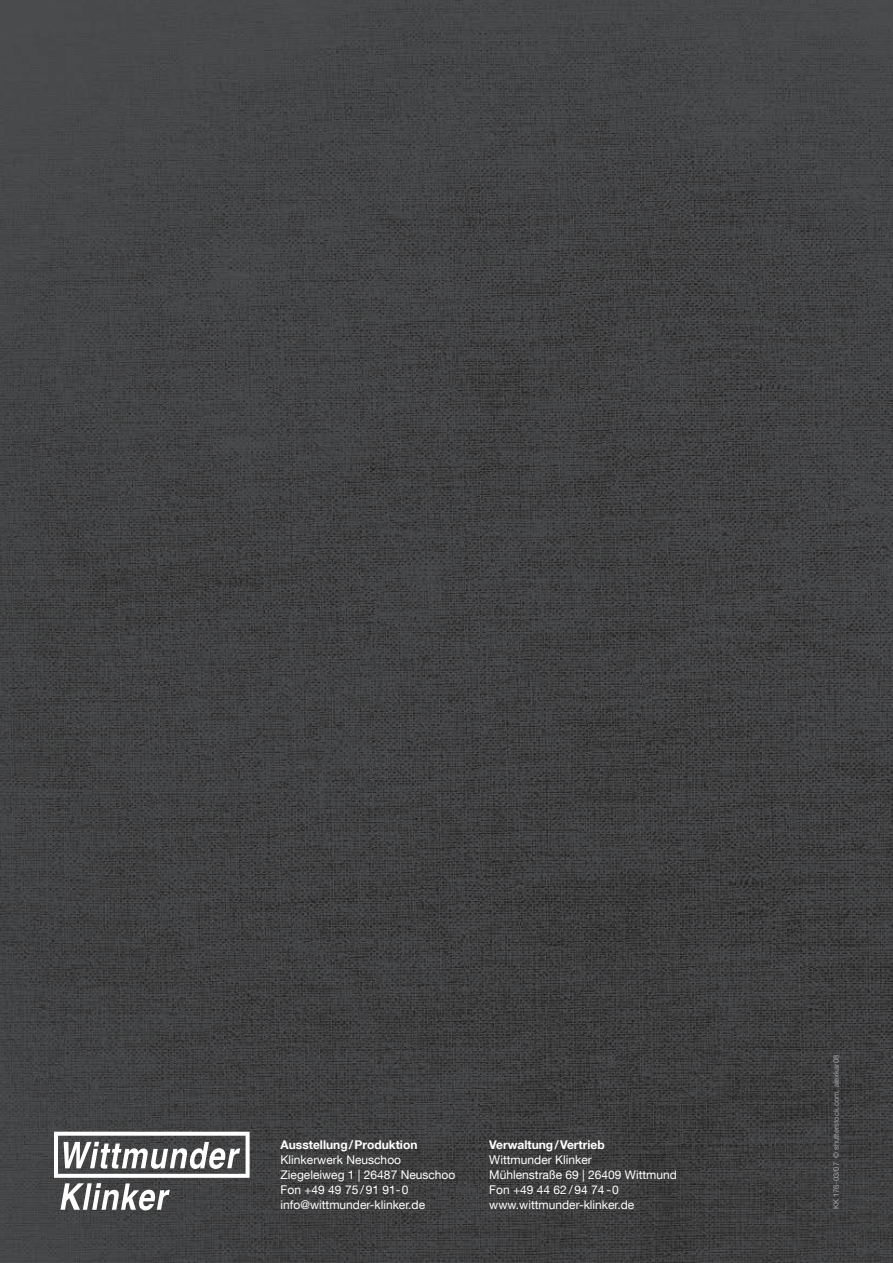
<style>
.page{position:relative;width:893px;height:1263px;background:#fff}
.page>*{position:absolute;margin:0;border:0;box-sizing:border-box;transform-origin:0 0}
.t1{font:12px/15px "Helvetica Neue LT Com";color:#fff}
.t2{font:700 12px "Helvetica Neue LT Com";color:#fff}
.t3{font:7.5px "Helvetica Neue LT Com";color:#a3a4a8}
</style>
<div class="page">
<img style="left:0;top:0;width:893px;height:1263px">
<svg style="left:54px;top:1132px;width:196px;height:78px"></svg>
<p class="t2" style="left:281px;top:1137px;width:138px">Ausstellung/Produktion</p>
<p class="t1" style="left:281px;top:1151px;width:176px">Klinkerwerk Neuschoo<br>Ziegeleiweg 1 | 26487 Neuschoo<br>Fon +49 49 75 / 91 91-0 info@wittmunder-klinker.de</p>
<p class="t2" style="left:489px;top:1137px;width:117px">Verwaltung/Vertrieb</p>
<p class="t1" style="left:489px;top:1151px;width:189px">Wittmunder Klinker<br>Mühlenstraße 69 | 26409 Wittmund<br>Fon +49 44 62 / 94 74 -0 www.wittmunder-klinker.de</p>
<p class="t3" style="left:832px;top:1209px;width:155px;rotate:-90deg">KK 176-03/07 © shutterstock.com, alexkar08</p>
</div>
